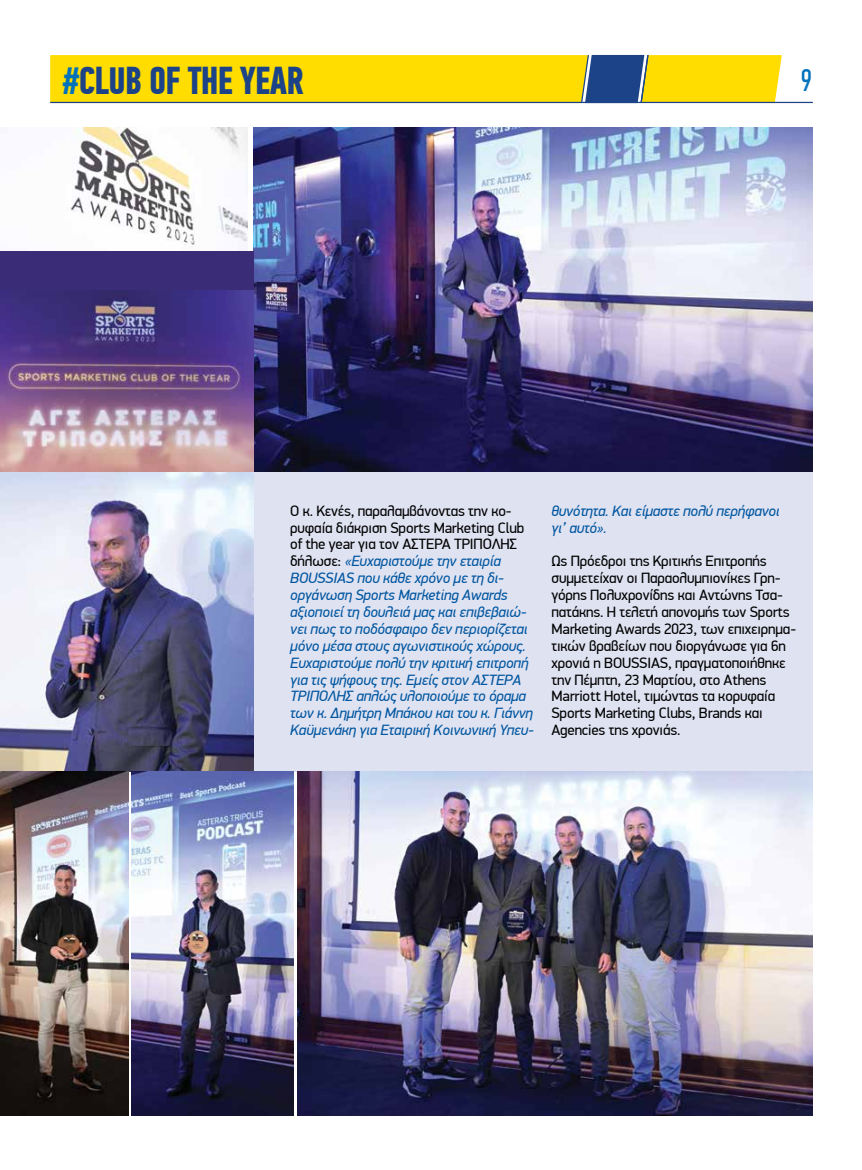
<style>
.page{position:relative;width:862px;height:1170px;background:#fff}
.page>*{position:absolute;margin:0;border:0;box-sizing:border-box;transform-origin:0 0}
.t1{font:700 38.75px "PF Din Text Comp Pro";letter-spacing:-.02em;color:#1c4387}
.t2{font:31.25px "PF Din Text Comp Pro";color:#0072bc}
.t3{font:italic 15px/16.9px "PF Din Display Pro";letter-spacing:-.01em;color:#0056a0}
.t4{font:15px/16.9px "PF Din Display Pro";letter-spacing:-.01em;color:#000}
.s1{color:#0072bc}
.s2{font-style:normal;color:#000}
</style>
<div class="page">
<div style="left:253px;top:471px;width:558px;height:300px;background:#dfe2f1"></div>
<img style="left:0;top:127px;width:248px;height:125px">
<img style="left:297px;top:771px;width:515px;height:343px">
<hr style="left:50px;top:102px;width:762px;height:1px;background:#1c4387">
<svg style="left:50px;top:54px;width:731px;height:50px;background:#e9cf19"></svg>
<img style="left:253px;top:127px;width:558px;height:344px">
<img style="left:0;top:471px;width:253px;height:300px">
<img style="left:132px;top:771px;width:161px;height:343px">
<img style="left:0;top:771px;width:128px;height:343px">
<img style="left:0;top:252px;width:253px;height:219px">
<h1 class="t1" style="left:63px;top:57px;width:242px"><span class="s1">#</span>CLUB OF THE YEAR</h1>
<h2 class="t2" style="left:800px;top:63px;width:13px">9</h2>
<p class="t3" style="left:290px;top:502px;width:245px"><span class="s2">Ο κ. Κενές, παραλαμβάνοντας την κο&shy;ρυφαία διάκριση Sports Marketing Club of the year για τον ΑΣΤΕΡΑ ΤΡΙΠΟΛΗΣ δήλωσε:</span> «Ευχαριστούμε την εταιρία BOUSSIAS που κάθε χρόνο με τη δι&shy;οργάνωση Sports Marketing Awards αξιοποιεί τη δουλειά μας και επιβεβαιώ&shy;νει πως το ποδόσφαιρο δεν περιορίζεται μόνο μέσα στους αγωνιστικούς χώρους.<br>Ευχαριστούμε πολύ την κριτική επιτροπή για τις ψήφους της. Εμείς στον ΑΣΤΕΡΑ ΤΡΙΠΟΛΗΣ απλώς υλοποιούμε το όραμα των κ. Δημήτρη Μπάκου και του κ. Γιάννη Καϋμενάκη για Εταιρική Κοινωνική Υπευ-</p>
<p class="t3" style="left:551px;top:502px;width:230px">θυνότητα. Και είμαστε πολύ περήφανοι γι’ αυτό».</p>
<p class="t4" style="left:551px;top:553px;width:246px">Ως Πρόεδροι της Κριτικής Επιτροπής συμμετείχαν οι Παραολυμπιονίκες Γρη&shy;γόρης Πολυχρονίδης και Αντώνης Τσα&shy;πατάκης. Η τελετή απονομής των Sports Marketing Awards 2023, των επιχειρημα&shy;τικών βραβείων που διοργάνωσε για 6η χρονιά η BOUSSIAS, πραγματοποιήθηκε την Πέμπτη, 23 Μαρτίου, στο Athens Marriott Hotel, τιμώντας τα κορυφαία Sports Marketing Clubs, Brands και Agencies της χρονιάς.</p>
</div>
